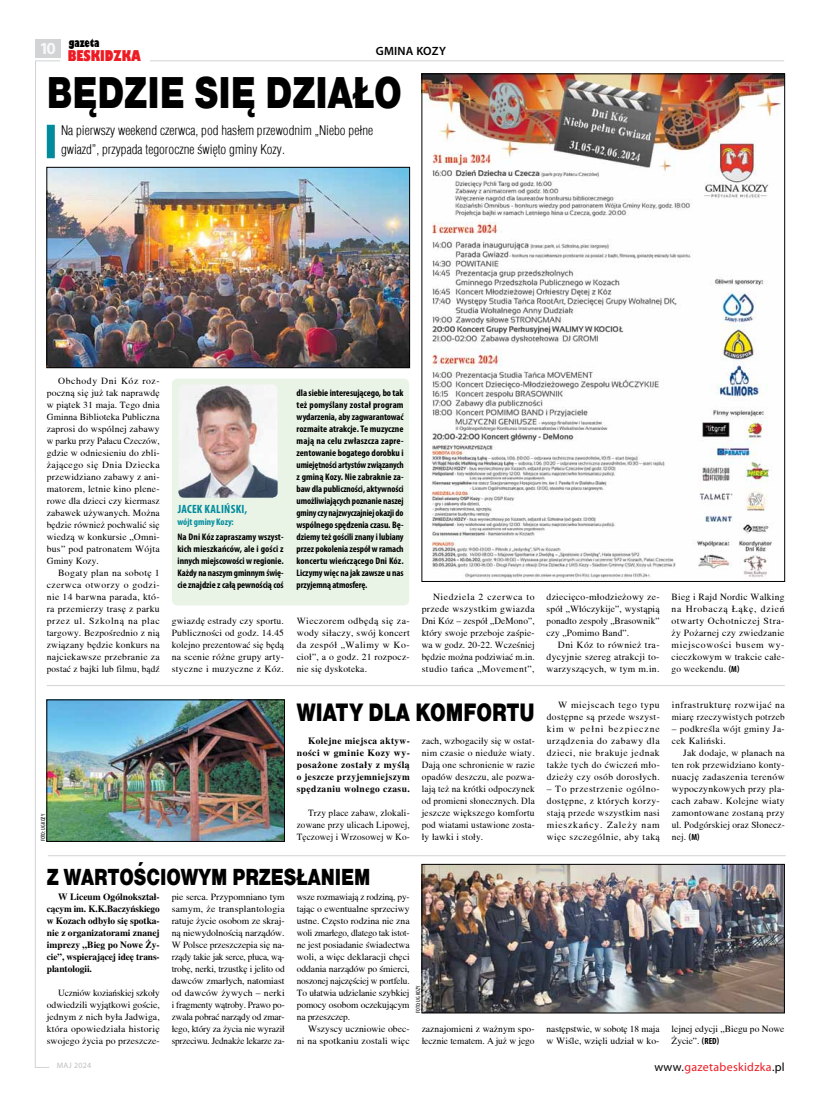
<style>
.page{position:relative;width:820px;height:1106px;background:#fff}
.page>*{position:absolute;margin:0;border:0;box-sizing:border-box;transform-origin:0 0}
.t1{font:900 46px "Nimbus Sans DEE";color:#000;scale:.8 1}
.t2{font:900 26px "Nimbus Sans DEE";color:#000;scale:.8 1}
.t3{font:900 24px "Nimbus Sans DEE";color:#000;scale:.8 1}
.t4{font:800 condensed 14.5px "Gill Sans";color:#ed1b23}
.t5{font:300 13px/19px "Switzerland Cond";color:#000}
.t6{font:12px "Myriad Pro";letter-spacing:.025em;color:#ed1b23}
.t7{font:700 condensed 12px "Myriad Pro";letter-spacing:.02em;color:#008b9c}
.t8{font:600 12px "Myriad Pro";color:#000}
.t9{font:800 condensed 11.1px "Gill Sans";color:#000}
.t10{font:700 condensed 9.5px/12px "Myriad Pro";letter-spacing:-.005em;color:#000;text-align:justify}
.t11{font:700 condensed 9.5px "Myriad Pro";color:#008b9c}
.t12{font:9.4px/12px "Toronto";letter-spacing:.02em;color:#000;text-align:justify}
.t13{font:700 9.4px/12px "Toronto";letter-spacing:.025em;color:#000;text-align:justify}
.t14{font:9.4px/12px "Toronto";color:#000}
.t15{font:9.4px/12px "Toronto";letter-spacing:.04em;color:#000}
.t16{font:8px "Myriad Pro";letter-spacing:.025em;color:#bcbec0}
.t17{font:condensed 6px "Myriad Pro";letter-spacing:.01em;color:#000}
.s1{font-family:"Myriad Pro";font-weight:700;font-stretch:condensed;font-size:9px}
.s2{color:#000}
</style>
<div class="page">
<div style="left:35px;top:39px;width:25px;height:18px;background:#d1d3d4"></div>
<hr style="left:150px;top:61px;width:633px;height:1px;background:#d1d3d4">
<svg style="left:35px;top:60px;width:26px;height:1007px"></svg>
<div style="left:172px;top:378px;width:237px;height:227px;background:#e9f4e7;border-radius:6px"></div>
<img style="left:178px;top:384px;width:99px;height:113px">
<img style="left:423px;top:76px;width:359px;height:503px">
<img style="left:49px;top:169px;width:358px;height:197px">
<div style="left:47px;top:167px;width:362px;height:201px;border:1px solid #000"></div>
<hr style="left:47px;top:685px;width:737px;height:1px;background:#d1d3d4">
<hr style="left:48px;top:855px;width:737px;height:1px;background:#d1d3d4">
<img style="left:49px;top:701px;width:233px;height:138px">
<img style="left:423px;top:866px;width:359px;height:145px">
<div style="left:421px;top:864px;width:363px;height:149px;border:1px solid #000"></div>
<div style="left:47px;top:125px;width:8px;height:33px;background:#008b9c"></div>
<p class="t9" style="left:69px;top:36px;width:32px">gazeta</p>
<h3 class="t4" style="left:39px;top:47px;width:103px"><sup>10</sup> BESKIDZKA</h3>
<p class="t8" style="left:375px;top:43px;width:26px">GMINA</p>
<p class="t8" style="left:416px;top:43px;width:9px">KOZY</p>
<h1 class="t1" style="left:47px;top:66px;width:445px">BĘDZIE SIĘ DZIAŁO</h1>
<h3 class="t5" style="left:61px;top:121px;width:313px">Na pierwszy weekend czerwca, pod hasłem przewodnim „Niebo pełne gwiazd”, przypada tegoroczne święto gminy Kozy.</h3>
<p class="t12" style="left:47px;top:375px;width:114px;text-indent:11px">Obchody Dni Kóz roz&shy;poczną się już tak naprawdę w piątek 31 maja. Tego dnia Gminna Biblioteka Publiczna zaprosi do wspólnej zabawy w parku przy Pałacu Czeczów, gdzie w odniesieniu do zbli&shy;żającego się Dnia Dziecka przewidziano zabawy z ani&shy;matorem, letnie kino plene&shy;rowe dla dzieci czy kiermasz zabawek używanych. Można będzie również pochwalić się wiedzą w konkursie „Omni&shy;bus” pod patronatem Wójta Gminy Kozy.</p>
<p class="t12" style="left:47px;top:567px;width:114px;text-indent:11px">Bogaty plan na sobotę 1 czerwca otworzy o godzi&shy;nie 14 barwna parada, któ&shy;ra przemierzy trasę z parku przez ul. Szkolną na plac targowy. Bezpośrednio z nią związany będzie konkurs na najciekawsze przebranie za postać z bajki lub filmu, bądź</p>
<p class="t17" style="left:39px;top:841px;width:29px;rotate:-90deg">Foto:UG Kozy</p>
<p class="t7" style="left:178px;top:502px;width:71px">Jacek Kaliński,</p>
<p class="t11" style="left:177px;top:515px;width:58px">wójt gminy Kozy:</p>
<p class="t10" style="left:177px;top:531px;width:108px">Na Dni Kóz zapraszamy wszyst&shy;kich mieszkańców, ale i gości z innych miejscowości w regionie.<br>Każdy na naszym gminnym świę&shy;cie znajdzie z całą pewnością coś</p>
<p class="t10" style="left:296px;top:387px;width:109px">dla siebie interesującego, bo tak też pomyślany został program wydarzenia, aby zagwarantować rozmaite atrakcje. Te muzyczne mają na celu zwłaszcza zapre&shy;zentowanie bogatego dorobku i umiejętności artystów związanych z gminą Kozy. Nie zabraknie za&shy;baw dla publiczności, aktywności umożliwiających poznanie naszej gminy czy najzwyczajniej okazji do wspólnego spędzenia czasu. Bę&shy;dziemy też gościli znany i lubiany przez pokolenia zespół w ramach koncertu wieńczącego Dni Kóz.<br>Liczymy więc na jak zawsze u nas przyjemną atmosferę.</p>
<p class="t12" style="left:172px;top:615px;width:114px">gwiazdę estrady czy sportu.<br>Publiczności od godz. 14.45 kolejno prezentować się będą na scenie różne grupy arty&shy;styczne i muzyczne z Kóz.</p>
<p class="t12" style="left:296px;top:615px;width:114px">Wieczorem odbędą się za&shy;wody siłaczy, swój koncert da zespół „Walimy w Ko&shy;cioł”, a o godz. 21 rozpocz&shy;nie się dyskoteka.</p>
<p class="t12" style="left:421px;top:591px;width:114px;text-indent:11px">Niedziela 2 czerwca to przede wszystkim gwiazda Dni Kóz – zespół „DeMono”, który swoje przeboje zaśpie&shy;wa w godz. 20-22. Wcześniej będzie można podziwiać m.in. studio tańca „Movement”,</p>
<p class="t12" style="left:546px;top:591px;width:114px">dziecięco-młodzieżowy ze&shy;spół „Włóczykije”, wystąpią ponadto zespoły „Brasownik” czy „Pomimo Band”.</p>
<p class="t12" style="left:546px;top:639px;width:114px;text-indent:11px">Dni Kóz to również tra&shy;dycyjnie szereg atrakcji to&shy;warzyszących, w tym m.in.</p>
<h2 class="t2" style="left:297px;top:696px;width:299px">WIATY DLA KOMFORTU</h2>
<p class="t13" style="left:297px;top:735px;width:114px;text-indent:11px">Kolejne miejsca aktyw&shy;ności w gminie Kozy wy&shy;posażone zostały z myślą o jeszcze przyjemniejszym spędzaniu wolnego czasu.</p>
<p class="t12" style="left:297px;top:807px;width:114px;text-indent:11px">Trzy place zabaw, zlokali&shy;zowane przy ulicach Lipowej, Tęczowej i Wrzosowej w Ko-</p>
<p class="t12" style="left:421px;top:735px;width:114px">zach, wzbogaciły się w ostat&shy;nim czasie o nieduże wiaty.<br>Dają one schronienie w razie opadów deszczu, ale pozwa&shy;lają też na krótki odpoczynek od promieni słonecznych. Dla jeszcze większego komfortu pod wiatami ustawione zosta&shy;ły ławki i stoły.</p>
<p class="t12" style="left:546px;top:699px;width:114px;text-indent:11px">W miejscach tego typu dostępne są przede wszyst&shy;kim w pełni bezpieczne urządzenia do zabawy dla dzieci, nie brakuje jednak także tych do ćwiczeń mło&shy;dzieży czy osób dorosłych.</p>
<p class="t12" style="left:546px;top:783px;width:114px">– To przestrzenie ogólno&shy;dostępne, z których korzy&shy;stają przede wszystkim nasi mieszkańcy. Zależy nam więc szczególnie, aby taką</p>
<p class="t12" style="left:671px;top:591px;width:114px">Bieg i Rajd Nordic Walking na Hrobaczą Łąkę, dzień otwarty Ochotniczej Stra&shy;ży Pożarnej czy zwiedzanie miejscowości busem wy&shy;cieczkowym w trakcie całe&shy;go weekendu. <span class="s1">(M)</span></p>
<p class="t12" style="left:671px;top:699px;width:114px">infrastrukturę rozwijać na miarę rzeczywistych potrzeb</p>
<p class="t15" style="left:671px;top:723px;width:114px">– podkreśla wójt gminy Ja&shy;cek Kaliński.</p>
<p class="t12" style="left:671px;top:747px;width:114px;text-indent:11px">Jak dodaje, w planach na ten rok przewidziano konty&shy;nuację zadaszenia terenów wypoczynkowych przy pla&shy;cach zabaw. Kolejne wiaty zamontowane zostaną przy ul. Podgórskiej oraz Słonecz-</p>
<p class="t12" style="left:671px;top:831px;width:29px">nej. <span class="s1">(M)</span></p>
<h3 class="t3" style="left:47px;top:863px;width:406px">Z WARTOŚCIOWYM PRZESŁANIEM</h3>
<p class="t13" style="left:47px;top:891px;width:114px;text-indent:11px">W Liceum Ogólnokształ&shy;cącym im. K.K.Baczyńskiego w Kozach odbyło się spotka&shy;nie z organizatorami znanej imprezy „Bieg po Nowe Ży&shy;cie”, wspierającej ideę trans&shy;plantologii.</p>
<p class="t12" style="left:47px;top:987px;width:114px;text-indent:11px">Uczniów koziańskiej szkoły odwiedzili wyjątkowi goście, jednym z nich była Jadwiga, która opowiedziała historię swojego życia po przeszcze-</p>
<p class="t12" style="left:172px;top:891px;width:114px">pie serca. Przypomniano tym samym, że transplantologia ratuje życie osobom ze skraj&shy;ną niewydolnością narządów.<br>W Polsce przeszczepia się na&shy;rządy takie jak serce, płuca, wą&shy;trobę, nerki, trzustkę i jelito od dawców zmarłych, natomiast od dawców żywych – nerki i fragmenty wątroby. Prawo po&shy;zwala pobrać narządy od zmar&shy;łego, który za życia nie wyraził sprzeciwu. Jednakże lekarze za-</p>
<p class="t12" style="left:296px;top:891px;width:114px">wsze rozmawiają z rodziną, py&shy;tając o ewentualne sprzeciwy ustne. Często rodzina nie zna woli zmarłego, dlatego tak istot&shy;ne jest posiadanie świadectwa woli, a więc deklaracji chęci oddania narządów po śmierci, noszonej najczęściej w portfelu.<br>To ułatwia udzielanie szybkiej pomocy osobom oczekującym na przeszczep.</p>
<p class="t17" style="left:414px;top:1013px;width:29px;rotate:-90deg">Foto: UG Kozy</p>
<p class="t12" style="left:296px;top:1023px;width:114px;text-align:right">Wszyscy uczniowie obec-<br>ni na spotkaniu zostali więc</p>
<p class="t12" style="left:421px;top:1023px;width:114px">zaznajomieni z ważnym spo&shy;łecznie tematem. A już w jego</p>
<p class="t14" style="left:546px;top:1023px;width:114px">następstwie, w sobotę 18 maja w Wiśle, wzięli udział w ko-</p>
<p class="t14" style="left:671px;top:1023px;width:114px">lejnej edycji „Biegu po Nowe<br>Życie”. <span class="s1">(RED)</span></p>
<p class="t16" style="left:57px;top:1060px;width:36px">maj 2024</p>
<p class="t6" style="left:654px;top:1059px;width:132px"><span class="s2">www.</span>gazetabeskidzka<span class="s2">.pl</span></p>
</div>
